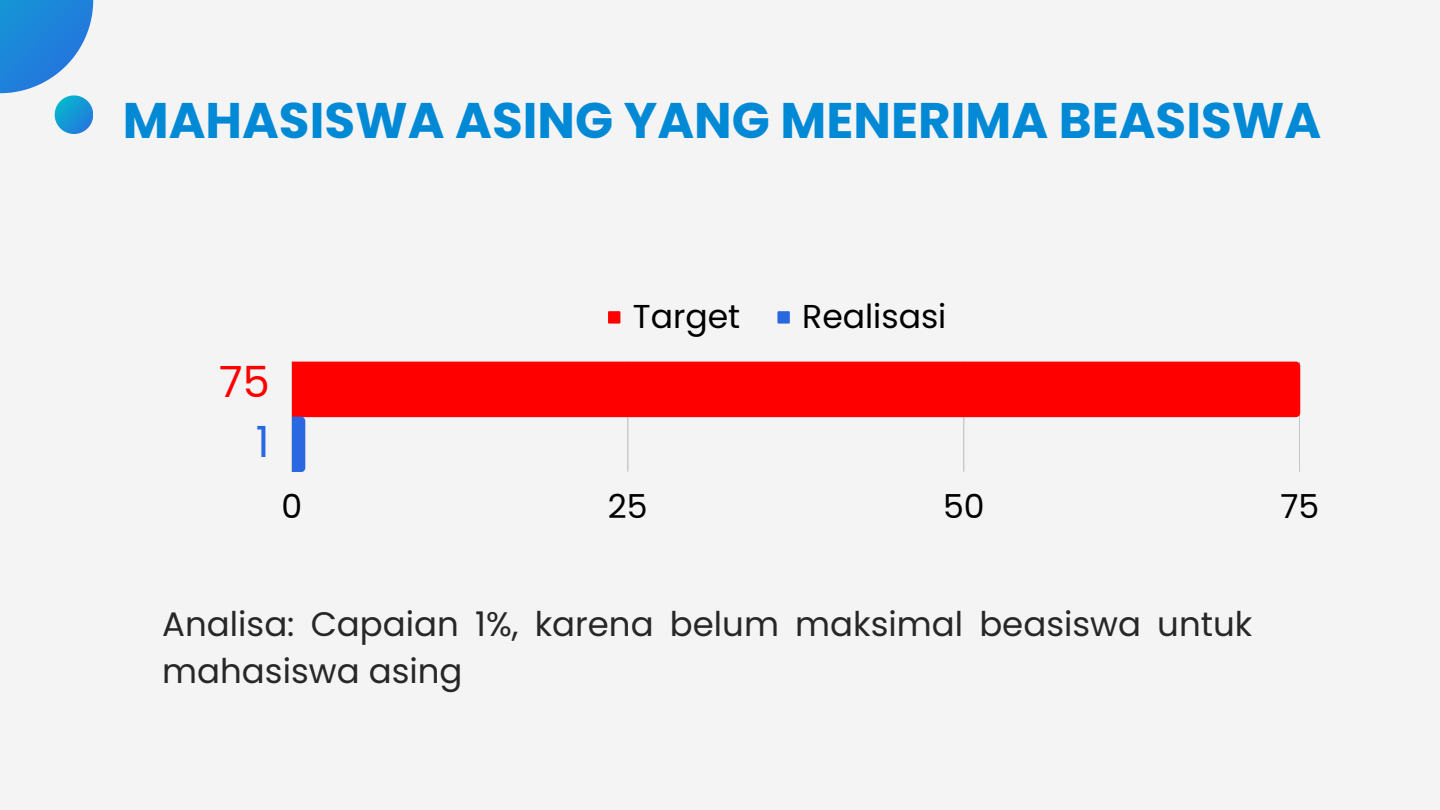
<style>
.page{position:relative;width:1440px;height:810px;background:#f4f4f4}
.page>*{position:absolute;margin:0;border:0;box-sizing:border-box;transform-origin:0 0}
.t1{font:700 50px "Poppins";color:#0189d6}
.t2{font:43px "Poppins";color:#f00}
.t3{font:43px "Poppins";color:#2a68e1}
.t4{font:34px/47.2px "Poppins";color:#272727}
.t5{font:33.1px "Poppins";color:#000}
</style>
<div class="page">
<div style="left:608px;top:311px;width:12px;height:13px;background:#f00"></div>
<div style="left:777px;top:311px;width:13px;height:13px;background:#2a68e1"></div>
<svg style="left:291px;top:362px;width:1009px;height:110px"></svg>
<svg style="left:1296px;top:362px;width:4px;height:55px"></svg>
<svg style="left:301px;top:417px;width:4px;height:55px"></svg>
<svg style="left:0;top:0;width:93px;height:134px"></svg>
<p class="t1" style="left:123px;top:86px;width:1200px">MAHASISWA ASING YANG MENERIMA BEASISWA</p>
<p class="t2" style="left:219px;top:352px;width:52px">75</p>
<p class="t3" style="left:256px;top:412px;width:15px">1</p>
<p class="t5" style="left:633px;top:293px;width:109px">Target</p>
<p class="t5" style="left:802px;top:293px;width:146px">Realisasi</p>
<p class="t5" style="left:281px;top:483px;width:22px">0</p>
<p class="t5" style="left:608px;top:483px;width:41px">25</p>
<p class="t5" style="left:943px;top:483px;width:43px">50</p>
<p class="t5" style="left:1280px;top:483px;width:40px">75</p>
<p class="t4" style="left:162px;top:601px;width:1092px">Analisa: Capaian 1%, karena belum maksimal beasiswa untuk mahasiswa asing</p>
</div>
